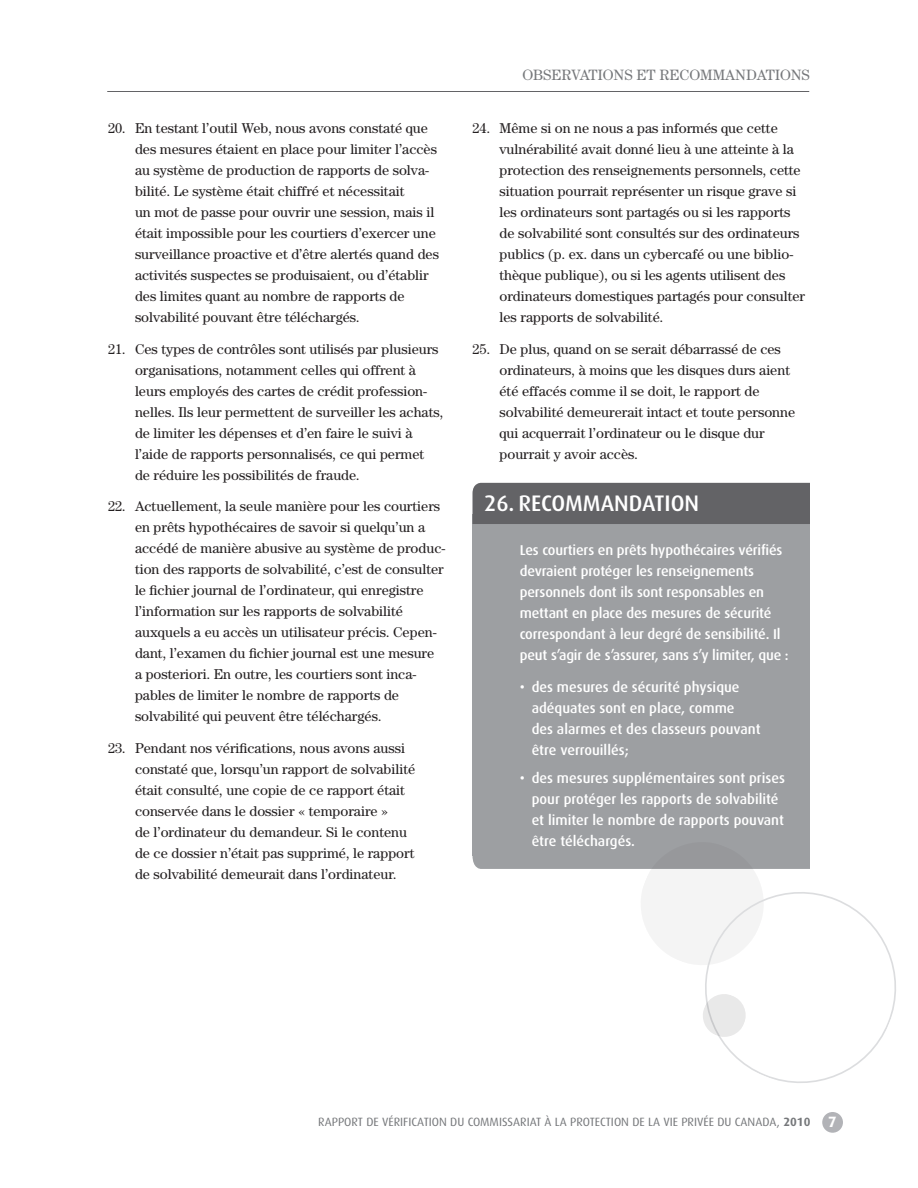
<style>
.page{position:relative;width:918px;height:1188px;background:#fff}
.page>*{position:absolute;margin:0;border:0;box-sizing:border-box;transform-origin:0 0}
.t1{font:500 22.5px "Dax";color:#fff}
.t2{font:15px "Century";color:#76787b}
.t3{font:14.25px/21px "Century";color:#231f20}
.t4{font:500 14.25px/21px "Dax";letter-spacing:-.01em;color:#fff}
.t5{font:12px "Dax";color:#76787b}
.t6{font:700 12px "Dax";color:#76787b}
.s1{font-weight:400}
.s2{font-size:15px;color:#fff}
</style>
<div class="page">
<hr style="left:107px;top:91px;width:702px;height:1px;background:#636366">
<div style="left:822px;top:1112px;width:21px;height:21px;background:#b2b3b7;border-radius:50%"></div>
<div style="left:472px;top:514px;width:338px;height:342px;background:#9d9fa2"></div>
<div style="left:472px;top:483px;width:338px;height:41px;background:#636366"></div>
<svg style="left:472px;top:856px;width:338px;height:107px"></svg>
<svg style="left:691px;top:880px;width:205px;height:203px"></svg>
<svg style="left:700px;top:991px;width:49px;height:49px"></svg>
<p class="t3" style="left:135px;top:117px;width:306px;text-indent:-27px">20. En testant l’outil Web, nous avons constaté que des mesures étaient en place pour limiter l’accès au système de production de rapports de solva&shy;bilité. Le système était chiffré et nécessitait<br>un mot de passe pour ouvrir une session, mais il était impossible pour les courtiers d’exercer une surveillance proactive et d’être alertés quand des activités suspectes se produisaient, ou d’établir des limites quant au nombre de rapports de solvabilité pouvant être téléchargés.</p>
<p class="t3" style="left:135px;top:338px;width:310px;text-indent:-27px">21. C es types de contrôles sont utilisés par plusieurs organisations, notamment celles qui offrent à leurs employés des cartes de crédit profession&shy;nelles. Ils leur permettent de surveiller les achats, de limiter les dépenses et d’en faire le suivi à l’aide de rapports personnalisés, ce qui permet<br>de réduire les possibilités de fraude.</p>
<p class="t3" style="left:135px;top:496px;width:312px;text-indent:-27px">22. Actuellement, la seule manière pour les courtiers en prêts hypothécaires de savoir si quelqu’un a accédé de manière abusive au système de produc&shy;tion des rapports de solvabilité, c’est de consulter le fichier journal de l’ordinateur, qui enregistre l’information sur les rapports de solvabilité auxquels a eu accès un utilisateur précis. Cepen&shy;dant, l’examen du fichier journal est une mesure<br>a posteriori. En outre, les courtiers sont inca&shy;pables de limiter le nombre de rapports de solvabilité qui peuvent être téléchargés.</p>
<p class="t3" style="left:135px;top:738px;width:282px;text-indent:-27px">23. Pendant nos vérifications, nous avons aussi constaté que, lorsqu’un rapport de solvabilité était consulté, une copie de ce rapport était conservée dans le dossier « temporaire »<br>de l’ordinateur du demandeur. Si le contenu de ce dossier n’était pas supprimé, le rapport de solvabilité demeurait dans l’ordinateur.</p>
<p class="t2" style="left:522px;top:67px;width:289px">Observations et re commandations</p>
<p class="t3" style="left:500px;top:117px;width:307px;text-indent:-27px">24. Même si on ne nous a pas informés que cette vulnérabilité avait donné lieu à une atteinte à la protection des renseignements personnels, cette situation pourrait représenter un risque grave si les ordinateurs sont partagés ou si les rapports de solvabilité sont consultés sur des ordinateurs publics (p. ex. dans un cybercafé ou une biblio&shy;thèque publique), ou si les agents utilisent des ordinateurs domestiques partagés pour consulter les rapports de solvabilité.</p>
<p class="t3" style="left:500px;top:338px;width:297px;text-indent:-27px">25. De plus, quand on se serait débarrassé de ces ordinateurs, à moins que les disques durs aient été effacés comme il se doit, le rapport de solvabilité demeurerait intact et toute personne qui acquerrait l’ordinateur ou le disque dur pourrait y avoir accès.</p>
<h1 class="t1" style="left:484px;top:491px;width:217px">26. Recommandation</h1>
<p class="t4" style="left:520px;top:540px;width:270px">Les courtiers en prêts hypothécaires vérifiés devraient protéger les renseignements personnels dont ils sont responsables en mettant en place des mesures de sécurité correspondant à leur degré de sensibilité. Il peut s’agir de s’assurer, sans s’y limiter, que :</p>
<p class="t4" style="left:532px;top:677px;width:230px;text-indent:-12px">• des mesures de sécurité physique adéquates sont en place, comme<br>des alarmes et des classeurs pouvant être verrouillés;</p>
<p class="t4" style="left:532px;top:768px;width:255px;text-indent:-12px">• des mesures supplémentaires sont prises pour protéger les rapports de solvabilité et limiter le nombre de rapports pouvant être téléchargés.</p>
<p class="t5" style="left:318px;top:1115px;width:14px">RAPPORT</p>
<p class="t5" style="left:366px;top:1115px;width:49px">DE VÉRI FICATION</p>
<p class="t5" style="left:450px;top:1115px;width:30px">DU COMMISSARIAT</p>
<p class="t5" style="left:545px;top:1115px;width:33px">À LA PROTECTION</p>
<p class="t5" style="left:632px;top:1115px;width:117px">DE LA VIE PRIVÉE DU CANADA</p>
<p class="t6" style="left:777px;top:1115px;width:61px"><span class="s1">,</span> 2010 <span class="s2">7</span></p>
</div>
